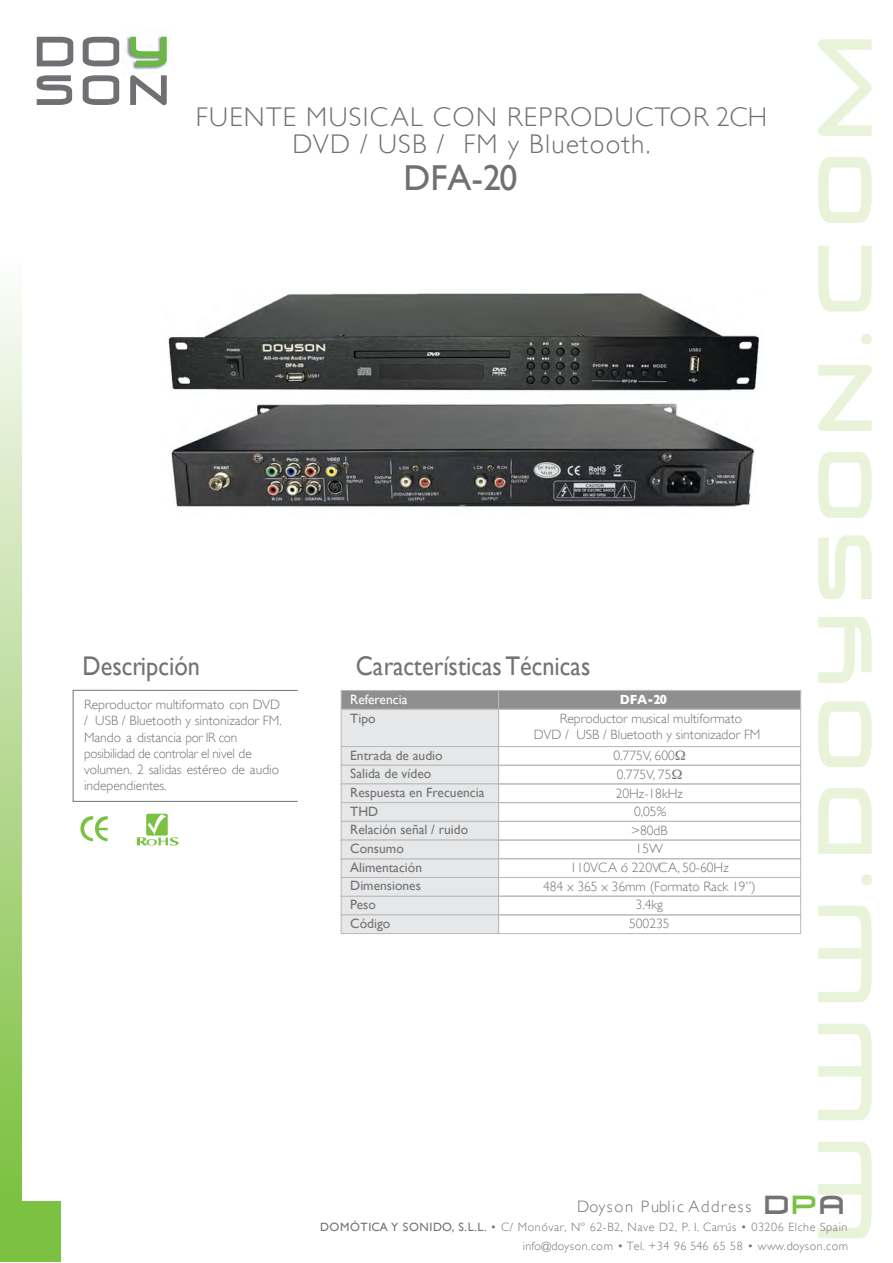
<style>
.page{position:relative;width:893px;height:1263px;background:#fff}
.page>*{position:absolute;margin:0;border:0;box-sizing:border-box;transform-origin:0 0}
.t1{font:36px "Gill Sans";color:#6e7074}
.t2{font:300 27px/27px "Gill Sans";letter-spacing:.05em;color:#6e7074}
.t3{font:27px "Gill Sans";color:#737373;scale:.9 1}
.t4{font:300 16.5px "Gill Sans";letter-spacing:.1em;color:#737373}
.t5{font:300 13.5px/18.6px "Gill Sans";color:#737373;text-align:center}
.t6{font:13.5px/18.6px "Gill Sans";color:#737373}
.t7{font:13.5px "Gill Sans";color:#fff}
.t8{font:700 13.5px "Gill Sans";color:#fff;scale:.9 1}
.t9{font:300 12px/18.3px "Gill Sans";letter-spacing:.05em;color:#737373;text-align:right}
.s1{font-family:"Times";font-weight:400}
.s2{font-family:"Venus Rising";font-weight:400;font-size:24.75px}
.s3{font-family:"Venus Rising";font-weight:400;font-size:24.75px;color:#7bc142}
.s4{font-weight:400}
</style>
<div class="page">
<svg style="left:818px;top:39px;width:54px;height:1199px"></svg>
<img style="left:125px;top:35px;width:46px;height:35px">
<svg style="left:130px;top:37px;width:37px;height:29px"></svg>
<svg style="left:37px;top:37px;width:36px;height:29px"></svg>
<svg style="left:83px;top:37px;width:36px;height:29px"></svg>
<svg style="left:37px;top:75px;width:35px;height:30px"></svg>
<svg style="left:130px;top:75px;width:37px;height:30px"></svg>
<svg style="left:83px;top:75px;width:36px;height:30px"></svg>
<div style="left:73px;top:690px;width:225px;height:112px;border:1px solid #737373"></div>
<svg style="left:137px;top:814px;width:42px;height:31px"></svg>
<svg style="left:80px;top:816px;width:28px;height:25px"></svg>
<div style="left:498px;top:709px;width:303px;height:38px;border:1px solid #b9b9b9"></div>
<div style="left:341px;top:709px;width:158px;height:38px;background:#e6e7e9;border:1px solid #b9b9b9"></div>
<div style="left:498px;top:914px;width:303px;height:20px;border:1px solid #b9b9b9"></div>
<div style="left:341px;top:896px;width:158px;height:19px;background:#e6e7e9"></div>
<div style="left:341px;top:914px;width:158px;height:20px;background:#e6e7e9;border:1px solid #b9b9b9"></div>
<div style="left:341px;top:877px;width:158px;height:20px;background:#e6e7e9;border:1px solid #b9b9b9"></div>
<div style="left:498px;top:877px;width:303px;height:20px;border:1px solid #b9b9b9"></div>
<div style="left:341px;top:858px;width:158px;height:20px;background:#e6e7e9;border:1px solid #b9b9b9"></div>
<div style="left:498px;top:858px;width:303px;height:20px;border:1px solid #b9b9b9"></div>
<div style="left:498px;top:746px;width:303px;height:20px;border:1px solid #b9b9b9"></div>
<div style="left:498px;top:690px;width:303px;height:19px;background:#8f8f8f;border:1px solid #b9b9b9"></div>
<div style="left:498px;top:765px;width:303px;height:19px;border:1px solid #b9b9b9"></div>
<div style="left:498px;top:783px;width:303px;height:20px;border:1px solid #b9b9b9"></div>
<div style="left:498px;top:802px;width:303px;height:20px;border:1px solid #b9b9b9"></div>
<div style="left:341px;top:690px;width:158px;height:19px;background:#8f8f8f;border:1px solid #b9b9b9"></div>
<div style="left:341px;top:746px;width:158px;height:20px;background:#e6e7e9;border:1px solid #b9b9b9"></div>
<div style="left:341px;top:765px;width:158px;height:19px;background:#e6e7e9;border:1px solid #b9b9b9"></div>
<div style="left:341px;top:783px;width:158px;height:20px;background:#e6e7e9;border:1px solid #b9b9b9"></div>
<div style="left:341px;top:802px;width:158px;height:20px;background:#e6e7e9;border:1px solid #b9b9b9"></div>
<div style="left:341px;top:821px;width:158px;height:19px;background:#e6e7e9;border:1px solid #b9b9b9"></div>
<div style="left:341px;top:839px;width:158px;height:20px;background:#e6e7e9;border:1px solid #b9b9b9"></div>
<div style="left:498px;top:821px;width:303px;height:19px;border:1px solid #b9b9b9"></div>
<div style="left:498px;top:839px;width:303px;height:20px;border:1px solid #b9b9b9"></div>
<img style="left:171px;top:403px;width:584px;height:104px">
<img style="left:168px;top:293px;width:591px;height:99px">
<div style="left:0;top:1px;width:22px;height:1200px;background:linear-gradient(to bottom,#fff,#81c145)"></div>
<div style="left:0;top:1201px;width:61px;height:61px;background:#7bc142"></div>
<h2 class="t2" style="left:293px;top:103px;width:476px;text-indent:-97px">FUENTE MUSICAL CON REPRODUCTOR 2CH<br>DVD / USB / FM y Bluetooth.</h2>
<h1 class="t1" style="left:404px;top:157px;width:115px">DFA-20</h1>
<h2 class="t3" style="left:82px;top:651px;width:132px">Descripción</h2>
<p class="t5" style="left:84px;top:696px;width:199px;line-height:16.2px;text-align:left">Reproductor multiformato con DVD / USB / Bluetooth y sintonizador FM.<br>Mando a distancia por IR con posibilidad de controlar el nivel de volumen. 2 salidas estéreo de audio independientes.</p>
<h2 class="t3" style="left:356px;top:651px;width:262px">Características Técnicas</h2>
<p class="t7" style="left:350px;top:691px;width:59px">Referencia</p>
<p class="t6" style="left:350px;top:708px;width:27px">Tipo</p>
<p class="t6" style="left:350px;top:746px;width:136px">Entrada de audio<br>Salida de vídeo<br>Respuesta en Frecuencia<br>THD<br>Relación señal / ruido<br>Consumo<br>Alimentación<br>Dimensiones<br>Peso<br>Código</p>
<p class="t8" style="left:620px;top:692px;width:54px">DFA-20</p>
<p class="t5" style="left:534px;top:710px;width:228px;line-height:16.2px">Reproductor musical multiformato<br>DVD / USB / Bluetooth y sintonizador FM</p>
<p class="t5" style="left:543px;top:746px;width:214px">0.775V, 600<span class="s1">Ω<br></span>0.775V, 75<span class="s1">Ω<br></span>20Hz-18kHz<br>0,05%<br>&gt;80dB<br>15W<br>110VCA ó 220VCA, 50-60Hz<br>484 x 365 x 36mm (Formato Rack 19”)<br>3.4kg<br>500235</p>
<p class="t4" style="left:577px;top:1197px;width:269px">Doyson Public Address <span class="s2">D</span><span class="s3">P</span><span class="s2">A</span></p>
<p class="t9" style="left:320px;top:1218px;width:530px"><span class="s4">DOMÓTICA Y SONIDO, S.L.L.</span> • C/ Monóvar, Nº 62-B2, Nave D2, P. I. Carrús • 03206 Elche Spain info@doyson.com • Tel. +34 96 546 65 58 • www.doyson.com</p>
</div>
